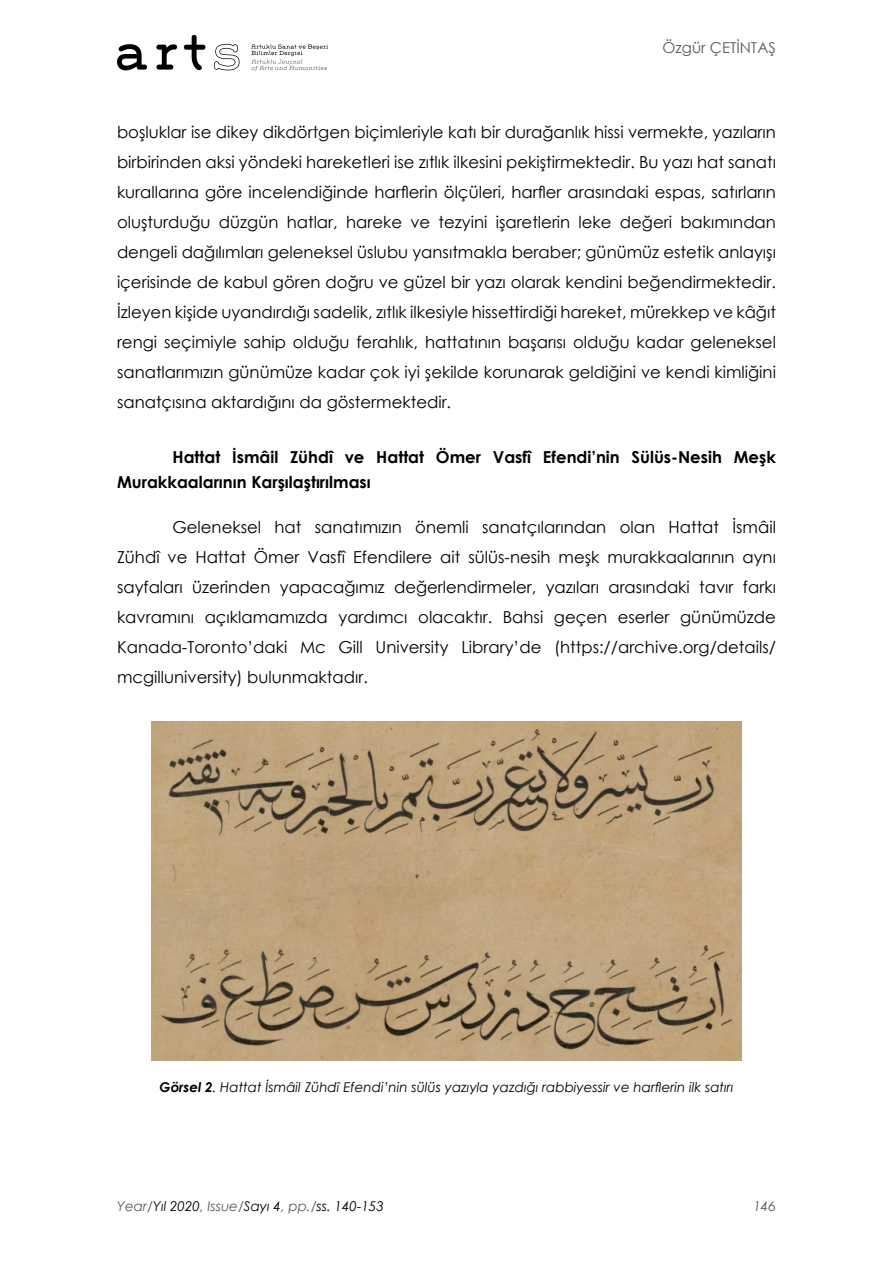
<style>
.page{position:relative;width:893px;height:1263px;background:#fff}
.page>*{position:absolute;margin:0;border:0;box-sizing:border-box;transform-origin:0 0}
.GÖVDE_METİN{font:16.5px/30px "Century Gothic";color:#000;text-align:justify}
.t1{font:700 16.5px/24.8px "Century Gothic";color:#000}
.SAĞ_ÜST{font:15px "Century Gothic";color:#59595c}
.ATIF_BİLGİSİ{font:italic 13.5px "Century Gothic";color:#000}
.t2{font:italic 13.5px "Century Gothic";color:#59595c}
.s1{font-weight:700}
.s2{color:#59595c}
</style>
<div class="page">
<svg style="left:251px;top:44px;width:77px;height:27px"></svg>
<svg style="left:117px;top:44px;width:30px;height:26px"></svg>
<svg style="left:156px;top:44px;width:21px;height:26px"></svg>
<svg style="left:184px;top:35px;width:21px;height:35px"></svg>
<svg style="left:214px;top:44px;width:26px;height:26px"></svg>
<img style="left:151px;top:721px;width:591px;height:339px">
<p class="SAĞ_ÜST" style="left:663px;top:37px;width:115px">Özgür ÇETİNTAŞ</p>
<p class="GÖVDE_METİN" style="left:117px;top:117px;width:660px">boşluklar ise dikey dikdörtgen biçimleriyle katı bir durağanlık hissi vermekte, yazıların birbirinden aksi yöndeki hareketleri ise zıtlık ilkesini pekiştirmektedir. Bu yazı hat sanatı kurallarına göre incelendiğinde harflerin ölçüleri, harfler arasındaki espas, satırların oluşturduğu düzgün hatlar, hareke ve tezyini işaretlerin leke değeri bakımından dengeli dağılımları geleneksel üslubu yansıtmakla beraber; günümüz estetik anlayışı içerisinde de kabul gören doğru ve güzel bir yazı olarak kendini beğendirmektedir.<br>İzleyen kişide uyandırdığı sadelik, zıtlık ilkesiyle hissettirdiği hareket, mürekkep ve kâğıt rengi seçimiyle sahip olduğu ferahlık, hattatının başarısı olduğu kadar geleneksel sanatlarımızın günümüze kadar çok iyi şekilde korunarak geldiğini ve kendi kimliğini sanatçısına aktardığını da göstermektedir.</p>
<p class="t1" style="left:117px;top:444px;width:660px;text-indent:56px">Hattat İsmâil Zühdî ve Hattat Ömer Vasfî Efendi’nin Sülüs-Nesih Meşk<br>Murakkaalarının Karşılaştırılması</p>
<p class="GÖVDE_METİN" style="left:117px;top:512px;width:660px;text-indent:56px">Geleneksel hat sanatımızın önemli sanatçılarından olan Hattat İsmâil Zühdî ve Hattat Ömer Vasfî Efendilere ait sülüs-nesih meşk murakkaalarının aynı sayfaları üzerinden yapacağımız değerlendirmeler, yazıları arasındaki tavır farkı kavramını açıklamamızda yardımcı olacaktır. Bahsi geçen eserler günümüzde Kanada-Toronto’daki Mc Gill University Library’de (https://archive.org/details/ mcgilluniversity) bulunmaktadır.</p>
<p class="ATIF_BİLGİSİ" style="left:159px;top:1077px;width:576px"><span class="s1">Görsel 2</span>. Hattat İsmâil Zühdî Efendi’nin sülüs yazıyla yazdığı rabbiyessir ve harflerin ilk satırı</p>
<p class="ATIF_BİLGİSİ" style="left:117px;top:1196px;width:268px"><span class="s2">Year/</span>Yıl 2020<span class="s2">, Issue/</span>Sayı 4<span class="s2">, pp./</span>ss. 140-153</p>
<p class="t2" style="left:753px;top:1196px;width:24px">146</p>
</div>
